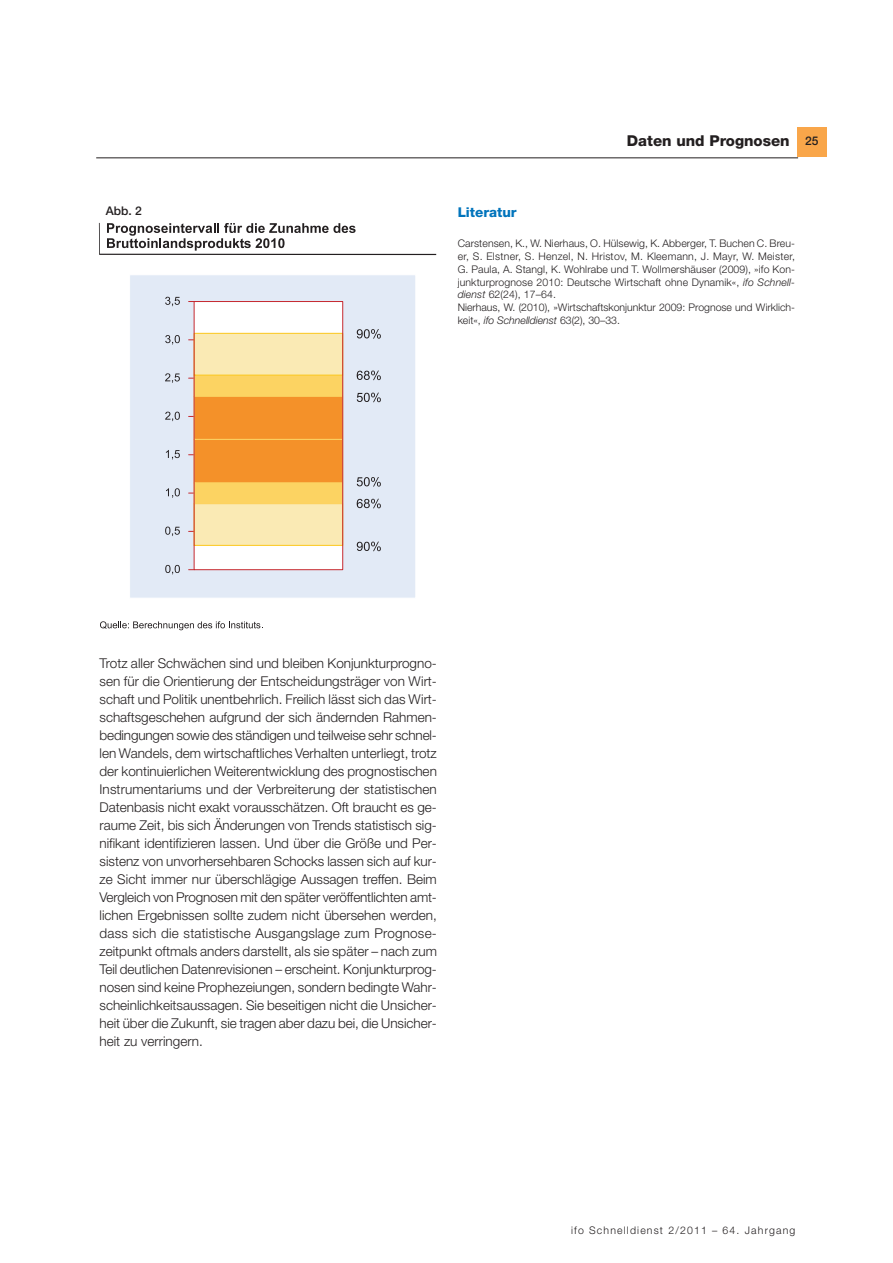
<style>
.page{position:relative;width:893px;height:1263px;background:#fff}
.page>*{position:absolute;margin:0;border:0;box-sizing:border-box;transform-origin:0 0}
.t1{font:800 15px "Helvetica Neue LT Std";color:#231f20}
.t2{font:300 13.5px/18px "Helvetica Neue LT Std";letter-spacing:-.005em;color:#231f20;text-align:justify}
.t3{font:800 13.5px "Helvetica Neue LT Std";color:#0074bc}
.t4{font:500 12px "Helvetica Neue LT Std";color:#231f20}
.t5{font:300 10.5px/12.8px "Helvetica Neue LT Std";letter-spacing:.01em;color:#231f20}
.t6{font:300 10.5px "Helvetica Neue LT Std";letter-spacing:.11em;color:#231f20}
.s1{font-style:italic}
</style>
<div class="page">
<hr style="left:96px;top:157px;width:702px;height:1px;background:#231f20">
<div style="left:796px;top:128px;width:30px;height:29px;background:#f9a64a"></div>
<div style="left:129px;top:275px;width:287px;height:323px;background:#e2eaf6;border:1px solid #fff"></div>
<div style="left:194px;top:302px;width:149px;height:268px;background:#fff"></div>
<svg style="left:107px;top:223px;width:248px;height:28px"></svg>
<hr style="left:99px;top:254px;width:337px;height:1px;background:#231f20">
<svg style="left:100px;top:621px;width:161px;height:9px"></svg>
<svg style="left:165px;top:565px;width:15px;height:9px"></svg>
<svg style="left:166px;top:488px;width:14px;height:10px"></svg>
<svg style="left:166px;top:450px;width:14px;height:10px"></svg>
<svg style="left:165px;top:335px;width:15px;height:10px"></svg>
<svg style="left:165px;top:297px;width:15px;height:9px"></svg>
<svg style="left:357px;top:542px;width:24px;height:9px"></svg>
<svg style="left:357px;top:499px;width:24px;height:9px"></svg>
<svg style="left:357px;top:477px;width:24px;height:10px"></svg>
<svg style="left:357px;top:393px;width:24px;height:9px"></svg>
<svg style="left:357px;top:371px;width:24px;height:9px"></svg>
<svg style="left:357px;top:329px;width:24px;height:10px"></svg>
<hr style="left:99px;top:223px;width:1px;height:31px;background:#231f20">
<svg style="left:165px;top:527px;width:15px;height:9px"></svg>
<svg style="left:165px;top:373px;width:15px;height:10px"></svg>
<svg style="left:165px;top:412px;width:15px;height:9px"></svg>
<svg style="left:189px;top:333px;width:152px;height:213px;background:#f7c26d"></svg>
<div style="left:194px;top:301px;width:149px;height:269px;border:1px solid #c5282f"></div>
<p class="t4" style="left:106px;top:206px;width:38px">Abb. 2</p>
<p class="t1" style="left:627px;top:135px;width:164px">Daten und Prognosen</p>
<p class="t4" style="left:805px;top:136px;width:15px">25</p>
<p class="t3" style="left:457px;top:207px;width:60px">Literatur</p>
<p class="t5" style="left:457px;top:238px;width:339px">Carstensen, K., W. Nierhaus, O. Hülsewig, K. Abberger, T. Buchen C. Breu&shy;er, S. Elstner, S. Henzel, N. Hristov, M. Kleemann, J. Mayr, W. Meister, G. Paula, A. Stangl, K. Wohlrabe und T. Wollmershäuser (2009), »ifo Kon&shy;junkturprognose 2010: Deutsche Wirtschaft ohne Dynamik«, <span class="s1">ifo Schnell&shy;dienst</span> 62(24), 17–64.<br>Nierhaus, W. (2010), »Wirtschaftskonjunktur 2009: Prognose und Wirklich&shy;keit«, <span class="s1">ifo Schnelldienst</span> 63(2), 30–33.</p>
<p class="t2" style="left:100px;top:656px;width:339px">Trotz aller Schwächen sind und bleiben Konjunkturprogno&shy;sen für die Orientierung der Entscheidungsträger von Wirt&shy;schaft und Politik unentbehrlich. Freilich lässt sich das Wirt&shy;schaftsgeschehen aufgrund der sich ändernden Rahmen&shy;bedingungen sowie des ständigen und teilweise sehr schnel&shy;len Wandels, dem wirtschaftliches Verhalten unterliegt, trotz der kontinuierlichen Weiterentwicklung des prognostischen Instrumentariums und der Verbreiterung der statistischen Datenbasis nicht exakt vorausschätzen. Oft braucht es ge&shy;raume Zeit, bis sich Änderungen von Trends statistisch sig&shy;nifikant identifizieren lassen. Und über die Größe und Per&shy;sistenz von unvorhersehbaren Schocks lassen sich auf kur&shy;ze Sicht immer nur überschlägige Aussagen treffen. Beim Vergleich von Prognosen mit den später veröffentlichten amt&shy;lichen Ergebnissen sollte zudem nicht übersehen werden, dass sich die statistische Ausgangslage zum Prognose&shy;zeitpunkt oftmals anders darstellt, als sie später – nach zum Teil deutlichen Datenrevisionen – erscheint. Konjunkturprog&shy;nosen sind keine Prophezeiungen, sondern bedingte Wahr&shy;scheinlichkeitsaussagen. Sie beseitigen nicht die Unsicher&shy;heit über die Zukunft, sie tragen aber dazu bei, die Unsicher&shy;heit zu verringern.</p>
<p class="t6" style="left:571px;top:1227px;width:226px">ifo Schnelldienst 2/2011 – 64. Jahrgang</p>
</div>
